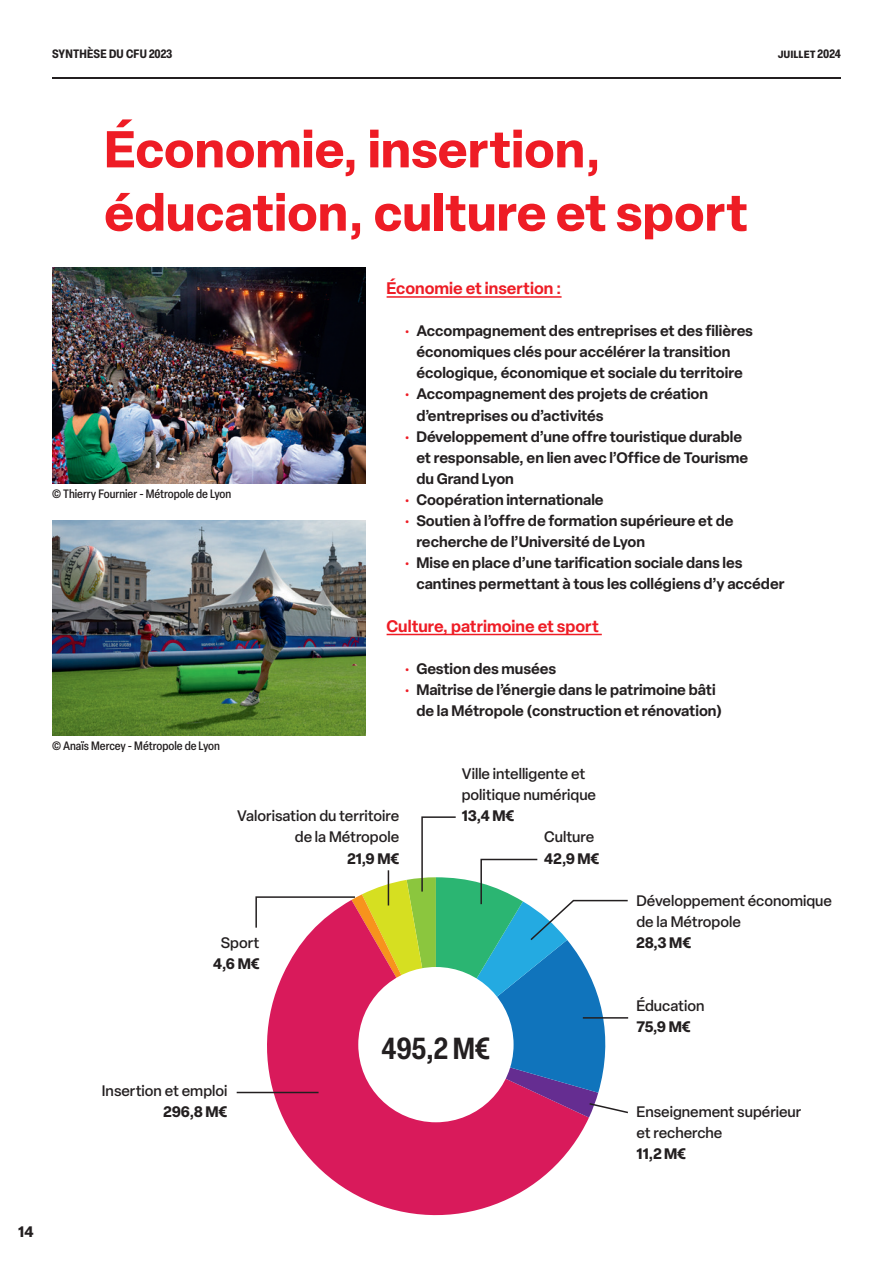
<style>
.page{position:relative;width:893px;height:1263px;background:#fff}
.page>*{position:absolute;margin:0;border:0;box-sizing:border-box;transform-origin:0 0}
.H1_-_Rouge{font:700 51px/63.3px "Elza";color:#ee1c25}
.H3_-_Noir{font:600 condensed 30px "Elza";color:#231f20}
.t1{font:18.15px "Myriad Pro";color:#231f20}
.H4_-_Noir{font:600 16.5px "Elza";color:#ee1c25}
.t2{font:600 15px/21.1px "Elza";color:#231f20}
.Texte_courant_-_Noir{font:500 15px/21.1px "Elza";color:#231f20}
.Texte_courant_-_Noir-2{font:700 15px "Elza";color:#231f20}
.t3{font:700 15px "Elza Text";color:#231f20}
.Légende_Photo_-_Gauche{font:500 condensed 12px "Elza";color:#231f20}
.t4{font:700 condensed 12px "Elza";letter-spacing:.02em;color:#231f20}
.t5{font:700 condensed 12px "Elza";color:#231f20}
.s1{font-family:"Elza Text";font-weight:400;color:#ee1c25}
</style>
<div class="page">
<hr style="left:52px;top:77px;width:789px;height:2px;background:#231f20">
<img style="left:52px;top:267px;width:314px;height:217px">
<img style="left:52px;top:520px;width:314px;height:215px">
<svg style="left:243px;top:1091px;width:346px;height:125px;fill:#d91a5b"></svg>
<hr style="left:237px;top:1092px;width:82px;height:1px;background:#231f20">
<svg style="left:255px;top:816px;width:374px;height:301px"></svg>
<div style="left:358px;top:967px;width:156px;height:155px;background:#fff;border-radius:50%"></div>
<hr style="left:387px;top:296px;width:175px;height:2px;background:#ee1c25">
<hr style="left:387px;top:634px;width:215px;height:1px;background:#ee1c25">
<p class="t4" style="left:52px;top:45px;width:122px">SYNTHÈSE DU CFU 2023</p>
<p class="H1_-_Rouge" style="left:104px;top:116px;width:645px">Économie, insertion, éducation, culture et sport</p>
<p class="t5" style="left:778px;top:45px;width:65px">juillet 2024</p>
<p class="Légende_Photo_-_Gauche" style="left:52px;top:486px;width:181px">© Thierry Fournier - Métropole de Lyon</p>
<p class="Légende_Photo_-_Gauche" style="left:52px;top:738px;width:169px">© Anaïs Mercey - Métropole de Lyon</p>
<p class="H4_-_Noir" style="left:387px;top:276px;width:176px">Économie et insertion :</p>
<p class="t2" style="left:416px;top:320px;width:338px;text-indent:-13px"><span class="s1">•</span> Accompagnement des entreprises et des filières économiques clés pour accélérer la transition écologique, économique et sociale du territoire</p>
<p class="t2" style="left:416px;top:383px;width:293px;text-indent:-13px"><span class="s1">•</span> Accompagnement des projets de création d’entreprises ou d’activités</p>
<p class="t2" style="left:416px;top:425px;width:333px;text-indent:-13px"><span class="s1">•</span> Développement d’une offre touristique durable et responsable, en lien avec l’Office de Tourisme du Grand Lyon</p>
<p class="t2" style="left:404px;top:489px;width:202px"><span class="s1">•</span> Coopération internationale</p>
<p class="t2" style="left:416px;top:510px;width:319px;text-indent:-13px"><span class="s1">•</span> Soutien à l’offre de formation supérieure et de recherche de l’Université de Lyon</p>
<p class="t2" style="left:416px;top:552px;width:370px;text-indent:-13px"><span class="s1">•</span> Mise en place d’une tarification sociale dans les cantines permettant à tous les collégiens d’y accéder</p>
<p class="H4_-_Noir" style="left:387px;top:614px;width:214px">Culture, patrimoine et sport</p>
<p class="t2" style="left:404px;top:657px;width:154px"><span class="s1">•</span> Gestion des musées</p>
<p class="t2" style="left:416px;top:678px;width:307px;text-indent:-13px"><span class="s1">•</span> Maîtrise de l’énergie dans le patrimoine bâti de la Métropole (construction et rénovation)</p>
<p class="Texte_courant_-_Noir" style="left:237px;top:805px;width:163px;text-align:right">Valorisation du territoire de la Métropole</p>
<p class="Texte_courant_-_Noir-2" style="left:348px;top:847px;width:53px">21,9 M€</p>
<p class="Texte_courant_-_Noir" style="left:221px;top:932px;width:40px">Sport</p>
<p class="Texte_courant_-_Noir-2" style="left:213px;top:953px;width:48px">4,6 M€</p>
<p class="Texte_courant_-_Noir" style="left:462px;top:763px;width:136px">Ville intelligente et politique numérique</p>
<p class="Texte_courant_-_Noir-2" style="left:462px;top:805px;width:54px">13,4 M€</p>
<p class="Texte_courant_-_Noir" style="left:544px;top:826px;width:52px">Culture</p>
<p class="Texte_courant_-_Noir-2" style="left:544px;top:847px;width:57px">42,9 M€</p>
<p class="Texte_courant_-_Noir" style="left:102px;top:1079px;width:127px">Insertion et emploi</p>
<p class="Texte_courant_-_Noir-2" style="left:163px;top:1100px;width:66px">296,8 M€</p>
<p class="H3_-_Noir" style="left:382px;top:1027px;width:110px">495,2 M€</p>
<p class="Texte_courant_-_Noir" style="left:636px;top:890px;width:197px">Développement économique de la Métropole</p>
<p class="Texte_courant_-_Noir-2" style="left:636px;top:932px;width:56px">28,3 M€</p>
<p class="Texte_courant_-_Noir" style="left:636px;top:995px;width:69px">Éducation</p>
<p class="Texte_courant_-_Noir-2" style="left:636px;top:1016px;width:56px">75,9 M€</p>
<p class="t1" style="left:712px;top:1093px;width:180px">Enseignement supérieu</p>
<p class="Texte_courant_-_Noir" style="left:636px;top:1101px;width:166px">Enseignement supérieur et recherche</p>
<p class="Texte_courant_-_Noir-2" style="left:636px;top:1143px;width:51px">11,2 M€</p>
<p class="t3" style="left:18px;top:1220px;width:17px">14</p>
</div>
